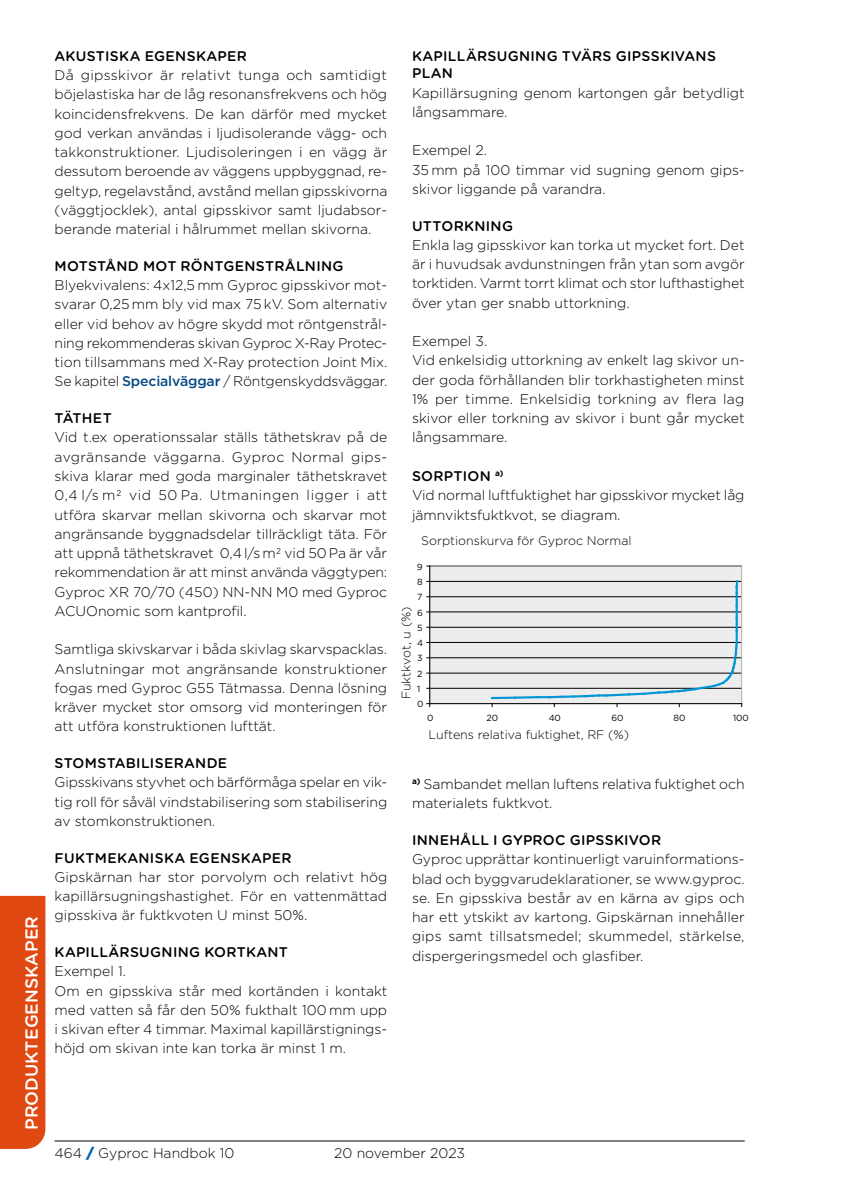
<style>
.page{position:relative;width:844px;height:1191px;background:#fff}
.page>*{position:absolute;margin:0;border:0;box-sizing:border-box;transform-origin:0 0}
.t1{font:500 17.5px "Gotham Rounded";color:#fff}
.t2{font:300 14px/19.2px "Gotham";color:#000;text-align:justify}
.t3{font:500 14px/17.5px "Gotham Rounded";letter-spacing:.025em;color:#000}
.t4{font:300 12.42px "Gotham";color:#000}
.t5{font:8.92px "Gotham";color:#000}
.s1{font-weight:500;color:#074984}
.s2{font-weight:900;color:#0063af}
</style>
<div class="page">
<hr style="left:55px;top:1140px;width:689px;height:1px;background:#706f6f">
<div style="left:0;top:896px;width:45px;height:253px;background:#e04912"></div>
<div style="left:429px;top:566px;width:312px;height:137px;background:#ededed"></div>
<hr style="left:429px;top:688px;width:312px;height:1px;background:#000">
<hr style="left:429px;top:673px;width:312px;height:1px;background:#000">
<hr style="left:429px;top:657px;width:312px;height:1px;background:#000">
<hr style="left:429px;top:642px;width:312px;height:1px;background:#000">
<hr style="left:429px;top:627px;width:312px;height:1px;background:#000">
<hr style="left:429px;top:611px;width:312px;height:1px;background:#000">
<hr style="left:429px;top:596px;width:312px;height:1px;background:#000">
<hr style="left:429px;top:581px;width:312px;height:1px;background:#000">
<hr style="left:429px;top:566px;width:312px;height:1px;background:#b3b2b2">
<hr style="left:741px;top:566px;width:1px;height:137px;background:#b3b2b2">
<hr style="left:429px;top:566px;width:1px;height:137px;background:#000">
<hr style="left:429px;top:703px;width:312px;height:1px;background:#000">
<hr style="left:492px;top:696px;width:23px;height:3px;background:#0095d4">
<hr style="left:515px;top:696px;width:22px;height:2px;background:#0095d4">
<svg style="left:537px;top:581px;width:205px;height:125px"></svg>
<p class="t1" style="left:19px;top:1130px;width:216px;rotate:-90deg">PRODUKTEGENSKAPER</p>
<p class="t3" style="left:55px;top:47px;width:194px">AKUSTISKA EGENSKAPER</p>
<p class="t2" style="left:55px;top:65px;width:334px">Då gipsskivor är relativt tunga och samtidigt böjelastiska har de låg resonansfrekvens och hög koincidensfrekvens. De kan därför med mycket god verkan användas i ljudisolerande vägg- och takkonstruktioner. Ljudisoleringen i en vägg är dessutom beroende av väggens uppbyggnad, re&shy;geltyp, regelavstånd, avstånd mellan gipsskivorna (väggtjocklek), antal gipsskivor samt ljudabsor&shy;berande material i hålrummet mellan skivorna.</p>
<p class="t3" style="left:55px;top:257px;width:290px">MOTSTÅND MOT RÖNTGENSTRÅLNING</p>
<p class="t2" style="left:55px;top:275px;width:334px">Blyekvivalens: 4x12,5 mm Gyproc gipsskivor mot&shy;svarar 0,25 mm bly vid max 75 kV. Som alternativ eller vid behov av högre skydd mot röntgenstrål&shy;ning rekommenderas skivan Gyproc X-Ray Protec&shy;tion tillsammans med X-Ray protection Joint Mix.<br>Se kapitel <span class="s1">Specialväggar</span> / Röntgenskyddsväggar.</p>
<p class="t3" style="left:55px;top:409px;width:59px">TÄTHET</p>
<p class="t2" style="left:55px;top:427px;width:334px">Vid t.ex operationssalar ställs täthetskrav på de avgränsande väggarna. Gyproc Normal gips&shy;skiva klarar med goda marginaler täthetskravet 0,4 l/s m2 vid 50 Pa. Utmaningen ligger i att utföra skarvar mellan skivorna och skarvar mot angränsande byggnadsdelar tillräckligt täta. För att uppnå täthetskravet 0,4 l/s m2 vid 50 Pa är vår rekommendation är att minst använda väggtypen:<br>Gyproc XR 70/70 (450) NN-NN M0 med Gyproc ACUOnomic som kantprofil.</p>
<p class="t2" style="left:55px;top:639px;width:334px">Samtliga skivskarvar i båda skivlag skarvspacklas.<br>Anslutningar mot angränsande konstruktioner fogas med Gyproc G55 Tätmassa. Denna lösning kräver mycket stor omsorg vid monteringen för att utföra konstruktionen lufttät.</p>
<p class="t3" style="left:55px;top:754px;width:174px">STOMSTABILISERANDE</p>
<p class="t2" style="left:55px;top:772px;width:334px">Gipsskivans styvhet och bärförmåga spelar en vik&shy;tig roll för såväl vindstabilisering som stabilisering av stomkonstruktionen.</p>
<p class="t3" style="left:55px;top:848px;width:238px">FUKTMEKANISKA EGENSKAPER</p>
<p class="t2" style="left:55px;top:867px;width:334px">Gipskärnan har stor porvolym och relativt hög kapillärsugningshastighet. För en vattenmättad gipsskiva är fuktkvoten U minst 50%.</p>
<p class="t3" style="left:55px;top:943px;width:235px">KAPILLÄRSUGNING KORTKANT</p>
<p class="t2" style="left:55px;top:961px;width:334px;text-align:left">Exempel 1.<br>Om en gipsskiva står med kortänden i kontakt med vatten så får den 50% fukthalt 100 mm upp i skivan efter 4 timmar. Maximal kapillärstignings&shy;höjd om skivan inte kan torka är minst 1 m.</p>
<p class="t3" style="left:412px;top:47px;width:305px">KAPILLÄRSUGNING TVÄRS GIPSSKIVANS<br>PLAN</p>
<p class="t2" style="left:412px;top:83px;width:334px">Kapillärsugning genom kartongen går betydligt långsammare.</p>
<p class="t2" style="left:412px;top:140px;width:334px;text-align:left">Exempel 2.<br>35 mm på 100 timmar vid sugning genom gips&shy;skivor liggande på varandra.</p>
<p class="t3" style="left:412px;top:216px;width:102px">UTTORKNING</p>
<p class="t2" style="left:412px;top:235px;width:334px">Enkla lag gipsskivor kan torka ut mycket fort. Det är i huvudsak avdunstningen från ytan som avgör torktiden. Varmt torrt klimat och stor lufthastighet över ytan ger snabb uttorkning.</p>
<p class="t2" style="left:412px;top:331px;width:334px;text-align:left">Exempel 3.<br>Vid enkelsidig uttorkning av enkelt lag skivor un&shy;der goda förhållanden blir torkhastigheten minst 1% per timme. Enkelsidig torkning av flera lag skivor eller torkning av skivor i bunt går mycket långsammare.</p>
<p class="t3" style="left:412px;top:467px;width:93px">SORPTION <sup>a)</sup></p>
<p class="t2" style="left:412px;top:485px;width:334px">Vid normal luftfuktighet har gipsskivor mycket låg jämnviktsfuktkvot, se diagram.</p>
<p class="t4" style="left:421px;top:533px;width:212px">Sorptionskurva för Gyproc Normal</p>
<p class="t5" style="left:417px;top:576px;width:7px">8</p>
<p class="t5" style="left:417px;top:591px;width:7px">7</p>
<p class="t4" style="left:398px;top:699px;width:94px;rotate:-90deg">Fuktkvot, u (%)</p>
<p class="t5" style="left:417px;top:607px;width:7px">6</p>
<p class="t5" style="left:417px;top:622px;width:7px">5</p>
<p class="t5" style="left:417px;top:637px;width:7px">4</p>
<p class="t5" style="left:417px;top:652px;width:7px">3</p>
<p class="t5" style="left:417px;top:668px;width:7px">2</p>
<p class="t5" style="left:417px;top:683px;width:5px">1</p>
<p class="t5" style="left:417px;top:698px;width:8px">0</p>
<p class="t5" style="left:427px;top:712px;width:8px">0</p>
<p class="t5" style="left:486px;top:712px;width:13px">20</p>
<p class="t5" style="left:548px;top:712px;width:14px">40</p>
<p class="t5" style="left:611px;top:712px;width:14px">60</p>
<p class="t5" style="left:673px;top:712px;width:13px">80</p>
<p class="t5" style="left:733px;top:712px;width:17px">100</p>
<p class="t4" style="left:428px;top:726px;width:202px">Luftens relativa fuktighet, RF (%)</p>
<p class="t2" style="left:412px;top:774px;width:334px"><sup>a)</sup> Sambandet mellan luftens relativa fuktighet och materialets fuktkvot.</p>
<p class="t3" style="left:412px;top:831px;width:251px">INNEHÅLL I GYPROC GIPSSKIVOR</p>
<p class="t2" style="left:412px;top:849px;width:334px">Gyproc upprättar kontinuerligt varuinformations&shy;blad och byggvarudeklarationer, se www.gyproc. se. En gipsskiva består av en kärna av gips och har ett ytskikt av kartong. Gipskärnan innehåller gips samt tillsatsmedel; skummedel, stärkelse, dispergeringsmedel och glasfiber.</p>
<p class="t2" style="left:55px;top:1142px;width:181px">464 <span class="s2">/</span> Gyproc Handbok 10</p>
<p class="t2" style="left:334px;top:1142px;width:132px">20 november 2023</p>
</div>
